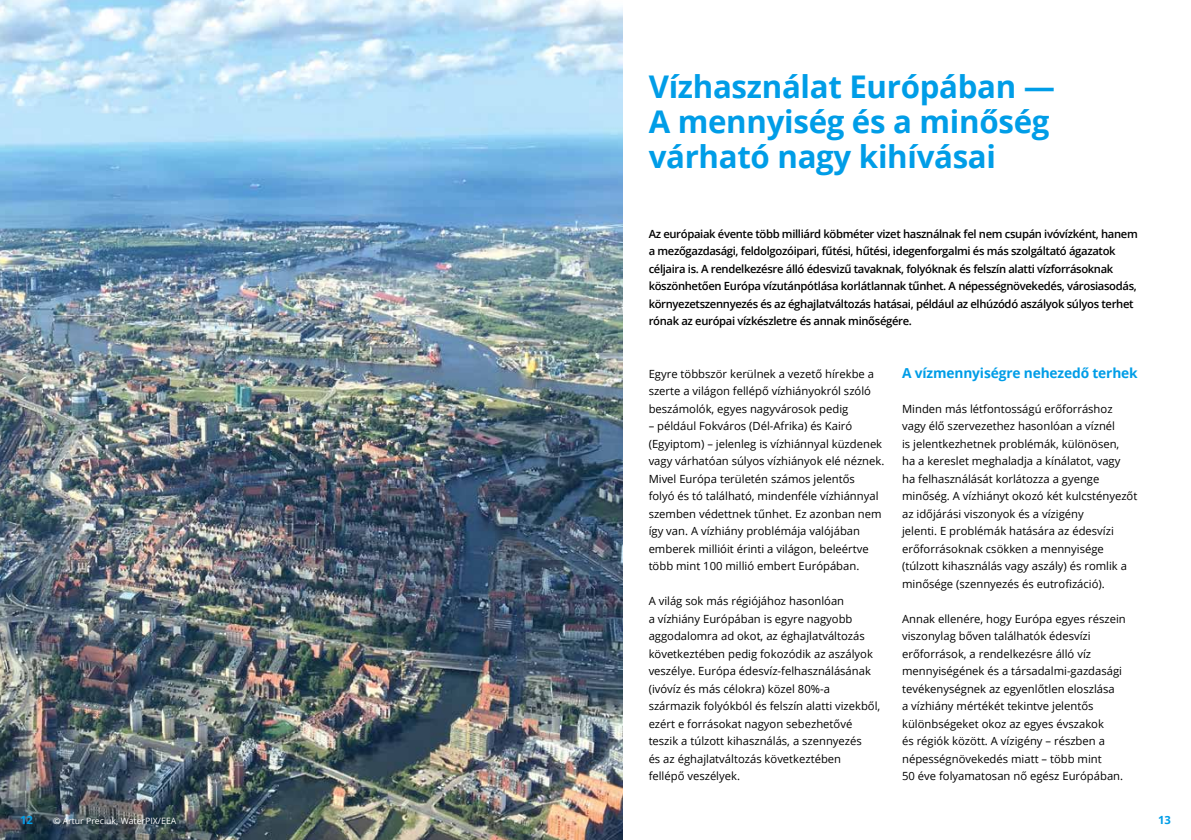
<style>
.page{position:relative;width:1191px;height:840px;background:#fff}
.page>*{position:absolute;margin:0;border:0;box-sizing:border-box;transform-origin:0 0}
.t1{font:700 31.25px/35px "Open Sans";letter-spacing:-.01em;color:#009de7}
.t2{font:700 13.75px "Open Sans";letter-spacing:-.01em;color:#009de7}
.t3{font:11.25px/17.5px "Open Sans";color:#000}
.t4{font:600 11.25px/17.5px "Open Sans";letter-spacing:-.03em;color:#000}
.t5{font:700 11.25px "Open Sans";color:#009de7}
.t6{font:8.75px "Open Sans";color:#fff}
</style>
<div class="page">
<img style="left:0;top:0;width:622px;height:840px">
<h1 class="t1" style="left:648px;top:68px;width:408px">Vízhasználat Európában —<br>A mennyiség és a minőség várható nagy kihívásai</h1>
<p class="t4" style="left:648px;top:224px;width:490px">Az európaiak évente több milliárd köbméter vizet használnak fel nem csupán ivóvízként, hanem a mezőgazdasági, feldolgozóipari, fűtési, hűtési, idegenforgalmi és más szolgáltató ágazatok céljaira is. A rendelkezésre álló édesvizű tavaknak, folyóknak és felszín alatti vízforrásoknak köszönhetően Európa vízutánpótlása korlátlannak tűnhet. A népességnövekedés, városiasodás, környezetszennyezés és az éghajlatváltozás hatásai, például az elhúzódó aszályok súlyos terhet rónak az európai vízkészletre és annak minőségére.</p>
<p class="t3" style="left:648px;top:364px;width:227px">Egyre többször kerülnek a vezető hírekbe a szerte a világon fellépő vízhiányokról szóló beszámolók, egyes nagyvárosok pedig</p>
<p class="t3" style="left:648px;top:417px;width:237px">– például Fokváros (Dél-Afrika) és Kairó (Egyiptom) – jelenleg is vízhiánnyal küzdenek vagy várhatóan súlyos vízhiányok elé néznek.<br>Mivel Európa területén számos jelentős<br>folyó és tó található, mindenféle vízhiánnyal szemben védettnek tűnhet. Ez azonban nem így van. A vízhiány problémája valójában emberek millióit érinti a világon, beleértve több mint 100 millió embert Európában.</p>
<p class="t3" style="left:648px;top:592px;width:233px">A világ sok más régiójához hasonlóan<br>a vízhiány Európában is egyre nagyobb aggodalomra ad okot, az éghajlatváltozás következtében pedig fokozódik az aszályok veszélye. Európa édesvíz-felhasználásának (ivóvíz és más célokra) közel 80%-a származik folyókból és felszín alatti vizekből, ezért e forrásokat nagyon sebezhetővé teszik a túlzott kihasználás, a szennyezés<br>és az éghajlatváltozás következtében<br>fellépő veszélyek.</p>
<p class="t2" style="left:902px;top:363px;width:237px">A vízmennyiségre nehezedő terhek</p>
<p class="t3" style="left:902px;top:399px;width:237px">Minden más létfontosságú erőforráshoz vagy élő szervezethez hasonlóan a víznél<br>is jelentkezhetnek problémák, különösen,<br>ha a kereslet meghaladja a kínálatot, vagy<br>ha felhasználását korlátozza a gyenge minőség. A vízhiányt okozó két kulcstényezőt az időjárási viszonyok és a vízigény<br>jelenti. E problémák hatására az édesvízi erőforrásoknak csökken a mennyisége (túlzott kihasználás vagy aszály) és romlik a minősége (szennyezés és eutrofizáció).</p>
<p class="t3" style="left:902px;top:609px;width:225px">Annak ellenére, hogy Európa egyes részein viszonylag bőven találhatók édesvízi erőforrások, a rendelkezésre álló víz mennyiségének és a társadalmi-gazdasági tevékenységnek az egyenlőtlen eloszlása<br>a vízhiány mértékét tekintve jelentős különbségeket okoz az egyes évszakok<br>és régiók között. A vízigény – részben a népességnövekedés miatt – több mint<br>50 éve folyamatosan nő egész Európában.</p>
<p class="t5" style="left:20px;top:812px;width:14px">12</p>
<p class="t5" style="left:1158px;top:812px;width:14px">13</p>
<p class="t6" style="left:53px;top:815px;width:125px">© Artur Preciuk, WaterPIX/EEA</p>
</div>
